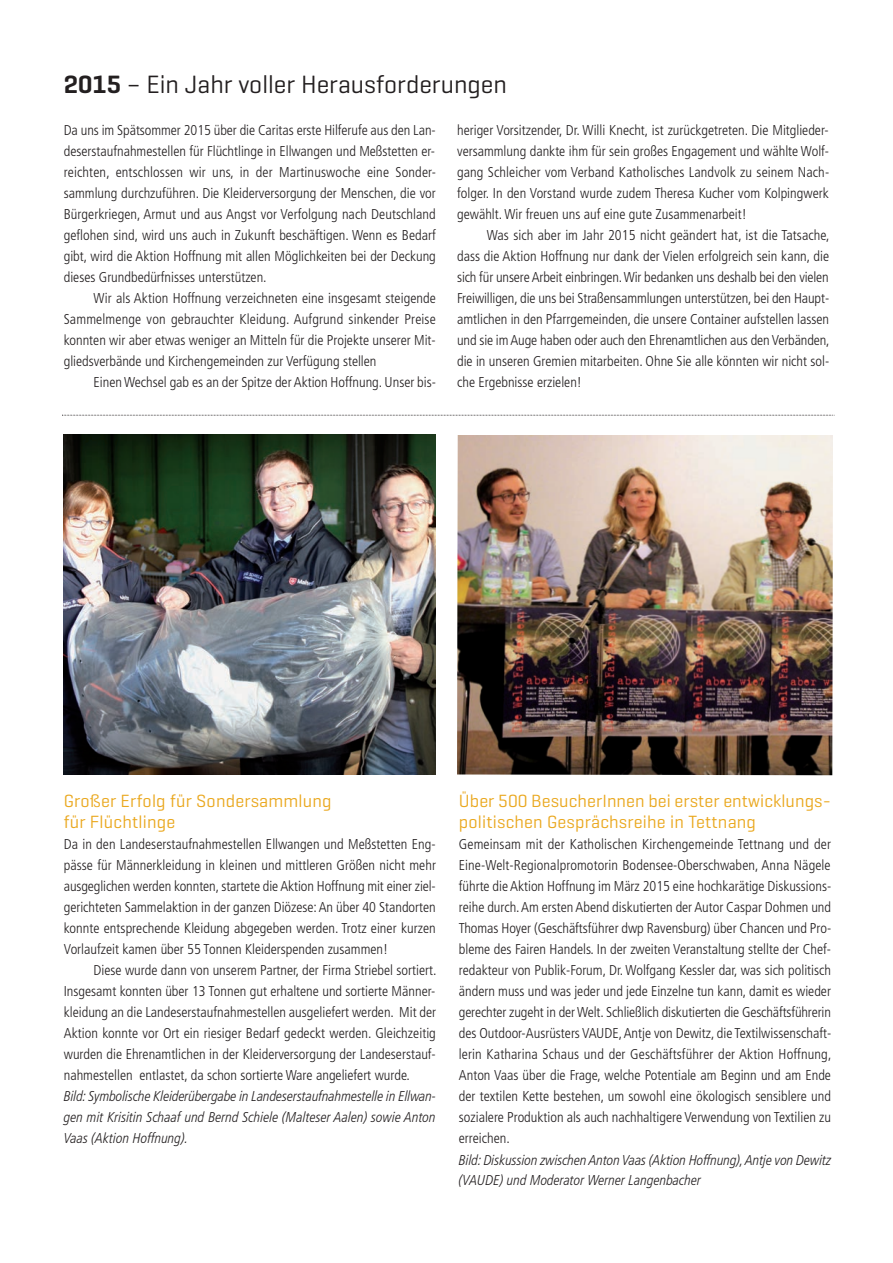
<style>
.page{position:relative;width:893px;height:1263px;background:#fff}
.page>*{position:absolute;margin:0;border:0;box-sizing:border-box;transform-origin:0 0}
.t1{font:25.5px "Geogrotesque";color:#231f20}
.t2{font:18px/21px "Geogrotesque";letter-spacing:.01em;color:#eaa81f}
.t3{font:300 condensed 14.25px/21px "Frutiger";color:#231f20;text-align:justify}
.t4{font:italic 300 condensed 14.25px/21px "Frutiger LT Com";color:#231f20}
.s1{font-weight:600}
</style>
<div class="page">
<img style="left:64px;top:434px;width:372px;height:340px">
<img style="left:457px;top:435px;width:376px;height:340px">
<svg style="left:62px;top:415px;width:773px;height:1px"></svg>
<h1 class="t1" style="left:64px;top:76px;width:445px"><span class="s1">2015</span> – Ein Jahr voller Herausforderungen</h1>
<p class="t3" style="left:64px;top:121px;width:374px">Da uns im Spätsommer 2015 über die Caritas erste Hilferufe aus den Lan&shy;deserstaufnahmestellen für Flüchtlinge in Ellwangen und Meßstetten er&shy;reichten, entschlossen wir uns, in der Martinuswoche eine Sonder&shy;sammlung durchzuführen. Die Kleiderversorgung der Menschen, die vor Bürgerkriegen, Armut und aus Angst vor Verfolgung nach Deutschland geflohen sind, wird uns auch in Zukunft beschäftigen. Wenn es Bedarf gibt, wird die Aktion Hoffnung mit allen Möglichkeiten bei der Deckung dieses Grundbedürfnisses unterstützen.</p>
<p class="t3" style="left:64px;top:289px;width:374px;text-indent:30px">Wir als Aktion Hoffnung verzeichneten eine insgesamt steigende Sammelmenge von gebrauchter Kleidung. Aufgrund sinkender Preise konnten wir aber etwas weniger an Mitteln für die Projekte unserer Mit&shy;gliedsverbände und Kirchengemeinden zur Verfügung stellen</p>
<p class="t3" style="left:94px;top:373px;width:344px">Einen Wechsel gab es an der Spitze der Aktion Hoffnung. Unser bis-</p>
<p class="t3" style="left:457px;top:121px;width:374px">heriger Vorsitzender, Dr. Willi Knecht, ist zurückgetreten. Die Mitglieder&shy;versammlung dankte ihm für sein großes Engagement und wählte Wolf&shy;gang Schleicher vom Verband Katholisches Landvolk zu seinem Nach&shy;folger. In den Vorstand wurde zudem Theresa Kucher vom Kolpingwerk gewählt. Wir freuen uns auf eine gute Zusammenarbeit!</p>
<p class="t3" style="left:457px;top:226px;width:374px;text-indent:30px">Was sich aber im Jahr 2015 nicht geändert hat, ist die Tatsache, dass die Aktion Hoffnung nur dank der Vielen erfolgreich sein kann, die sich für unsere Arbeit einbringen. Wir bedanken uns deshalb bei den vielen Freiwilligen, die uns bei Straßensammlungen unterstützen, bei den Haupt&shy;amtlichen in den Pfarrgemeinden, die unsere Container aufstellen lassen und sie im Auge haben oder auch den Ehrenamtlichen aus den Verbänden, die in unseren Gremien mitarbeiten. Ohne Sie alle könnten wir nicht sol&shy;che Ergebnisse erzielen!</p>
<p class="t2" style="left:64px;top:793px;width:269px">Großer Erfolg für Sondersammlung für Flüchtlinge</p>
<p class="t3" style="left:64px;top:835px;width:374px">Da in den Landeserstaufnahmestellen Ellwangen und Meßstetten Eng&shy;pässe für Männerkleidung in kleinen und mittleren Größen nicht mehr ausgeglichen werden konnten, startete die Aktion Hoffnung mit einer ziel&shy;gerichteten Sammelaktion in der ganzen Diözese: An über 40 Standorten konnte entsprechende Kleidung abgegeben werden. Trotz einer kurzen Vorlaufzeit kamen über 55 Tonnen Kleiderspenden zusammen!</p>
<p class="t3" style="left:64px;top:961px;width:374px;text-indent:30px">Diese wurde dann von unserem Partner, der Firma Striebel sortiert.<br>Insgesamt konnten über 13 Tonnen gut erhaltene und sortierte Männer&shy;kleidung an die Landeserstaufnahmestellen ausgeliefert werden. Mit der Aktion konnte vor Ort ein riesiger Bedarf gedeckt werden. Gleichzeitig wurden die Ehrenamtlichen in der Kleiderversorgung der Landeserstauf&shy;nahmestellen entlastet, da schon sortierte Ware angeliefert wurde.</p>
<p class="t4" style="left:64px;top:1086px;width:374px;text-align:justify">Bild: Symbolische Kleiderübergabe in Landeserstaufnahmestelle in Ellwan&shy;gen mit Krisitin Schaaf und Bernd Schiele (Malteser Aalen) sowie Anton Vaas (Aktion Hoffnung).</p>
<p class="t2" style="left:459px;top:793px;width:373px">Über 500 BesucherInnen bei erster entwicklungs&shy;politischen Gesprächsreihe in Tettnang</p>
<p class="t3" style="left:459px;top:835px;width:374px">Gemeinsam mit der Katholischen Kirchengemeinde Tettnang und der Eine-Welt-Regionalpromotorin Bodensee-Oberschwaben, Anna Nägele führte die Aktion Hoffnung im März 2015 eine hochkarätige Diskussions&shy;reihe durch. Am ersten Abend diskutierten der Autor Caspar Dohmen und Thomas Hoyer (Geschäftsführer dwp Ravensburg) über Chancen und Pro&shy;bleme des Fairen Handels. In der zweiten Veranstaltung stellte der Chef&shy;redakteur von Publik-Forum, Dr. Wolfgang Kessler dar, was sich politisch ändern muss und was jeder und jede Einzelne tun kann, damit es wieder gerechter zugeht in der Welt. Schließlich diskutierten die Geschäftsführerin des Outdoor-Ausrüsters VAUDE, Antje von Dewitz, die Textilwissenschaft&shy;lerin Katharina Schaus und der Geschäftsführer der Aktion Hoffnung, Anton Vaas über die Frage, welche Potentiale am Beginn und am Ende der textilen Kette bestehen, um sowohl eine ökologisch sensiblere und sozialere Produktion als auch nachhaltigere Verwendung von Textilien zu erreichen.</p>
<p class="t4" style="left:459px;top:1149px;width:374px;line-height:20.2px">Bild: Diskussion zwischen Anton Vaas (Aktion Hoffnung), Antje von Dewitz (VAUDE) und Moderator Werner Langenbacher</p>
</div>
